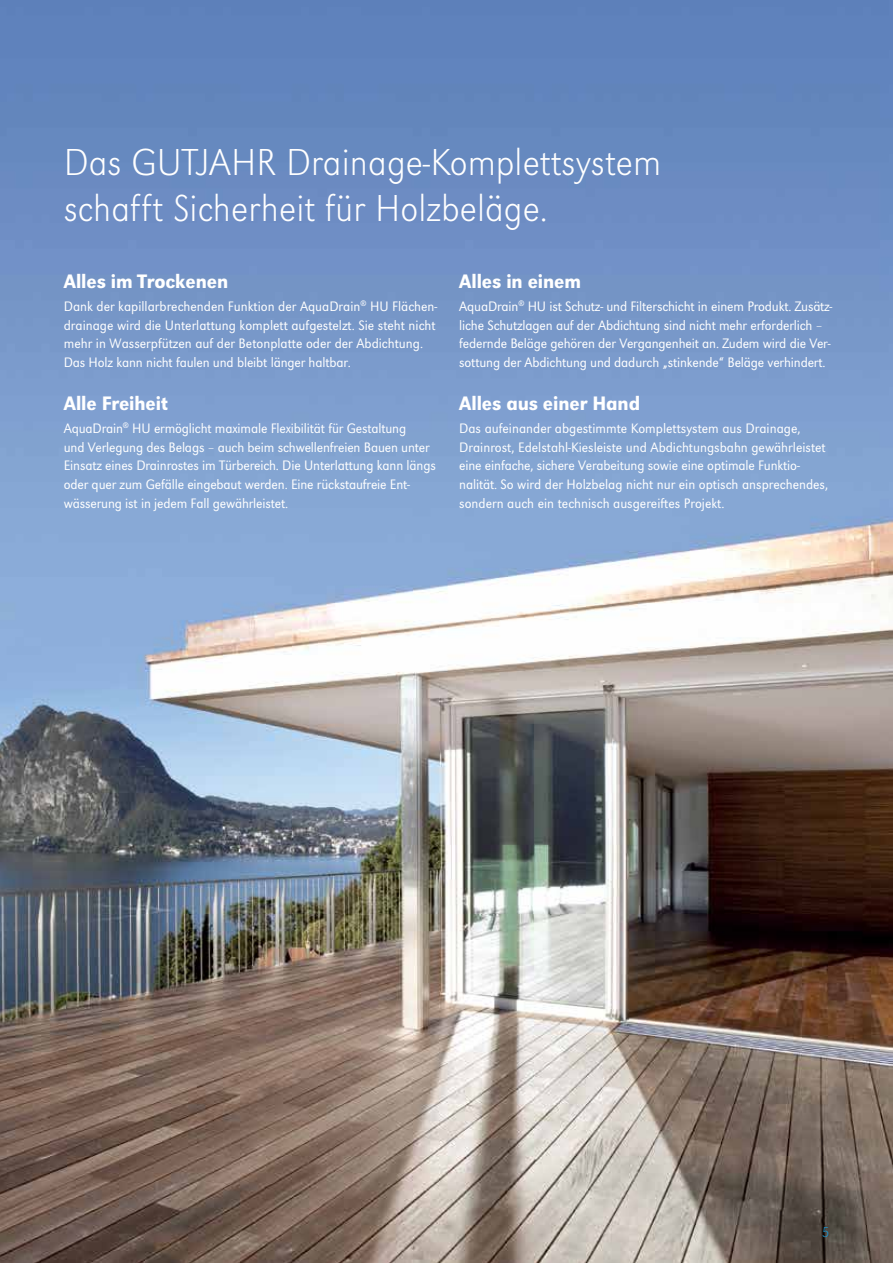
<style>
.page{position:relative;width:893px;height:1263px;background:#fff}
.page>*{position:absolute;margin:0;border:0;box-sizing:border-box;transform-origin:0 0}
.t1{font:39px/46.8px "URW Grotesk T Extr Ligh Narr";color:#fff}
.t2{font:20.25px "URW Grotesk T Medi Narr";letter-spacing:-.005em;color:#fff}
.t3{font:15px "URW Grotesk T Extr Ligh Narr";color:#1c9ad6}
.t4{font:14.25px/18.8px "URW Grotesk T Ligh Narr";letter-spacing:-.01em;color:#fff}
</style>
<div class="page">
<img style="left:0;top:0;width:893px;height:1263px">
<h1 class="t1" style="left:64px;top:138px;width:599px">Das GUTJAHR Drainage-Komplettsystem schafft Sicherheit für Holzbeläge.</h1>
<h2 class="t2" style="left:64px;top:269px;width:166px">Alles im Trockenen</h2>
<p class="t4" style="left:64px;top:297px;width:375px">Dank der kapillarbrechenden Funktion der AquaDrain<sup>®</sup> HU Flächen&shy;drainage wird die Unterlattung komplett aufgestelzt. Sie steht nicht mehr in Wasserpfützen auf der Betonplatte oder der Abdichtung.<br>Das Holz kann nicht faulen und bleibt länger haltbar.</p>
<h2 class="t2" style="left:64px;top:391px;width:106px">Alle Freiheit</h2>
<p class="t4" style="left:64px;top:419px;width:374px">AquaDrain<sup>®</sup> HU ermöglicht maximale Flexibilität für Gestaltung<br>und Verlegung des Belags – auch beim schwellenfreien Bauen unter Einsatz eines Drainrostes im Türbereich. Die Unterlattung kann längs oder quer zum Gefälle eingebaut werden. Eine rückstaufreie Ent&shy;wässerung ist in jedem Fall gewährleistet.</p>
<h2 class="t2" style="left:459px;top:269px;width:123px">Alles in einem</h2>
<p class="t4" style="left:459px;top:297px;width:374px">AquaDrain<sup>®</sup> HU ist Schutz- und Filterschicht in einem Produkt. Zusätz&shy;liche Schutzlagen auf der Abdichtung sind nicht mehr erforderlich – federnde Beläge gehören der Vergangenheit an. Zudem wird die Ver&shy;sottung der Abdichtung und dadurch „stinkende“ Beläge verhindert.</p>
<h2 class="t2" style="left:459px;top:391px;width:182px">Alles aus einer Hand</h2>
<p class="t4" style="left:459px;top:419px;width:370px">Das aufeinander abgestimmte Komplettsystem aus Drainage, Drainrost, Edelstahl-Kiesleiste und Abdichtungsbahn gewährleistet eine einfache, sichere Verabeitung sowie eine optimale Funktio&shy;nalität. So wird der Holzbelag nicht nur ein optisch ansprechendes, sondern auch ein technisch ausgereiftes Projekt.</p>
<p class="t3" style="left:822px;top:1223px;width:9px">5</p>
</div>
